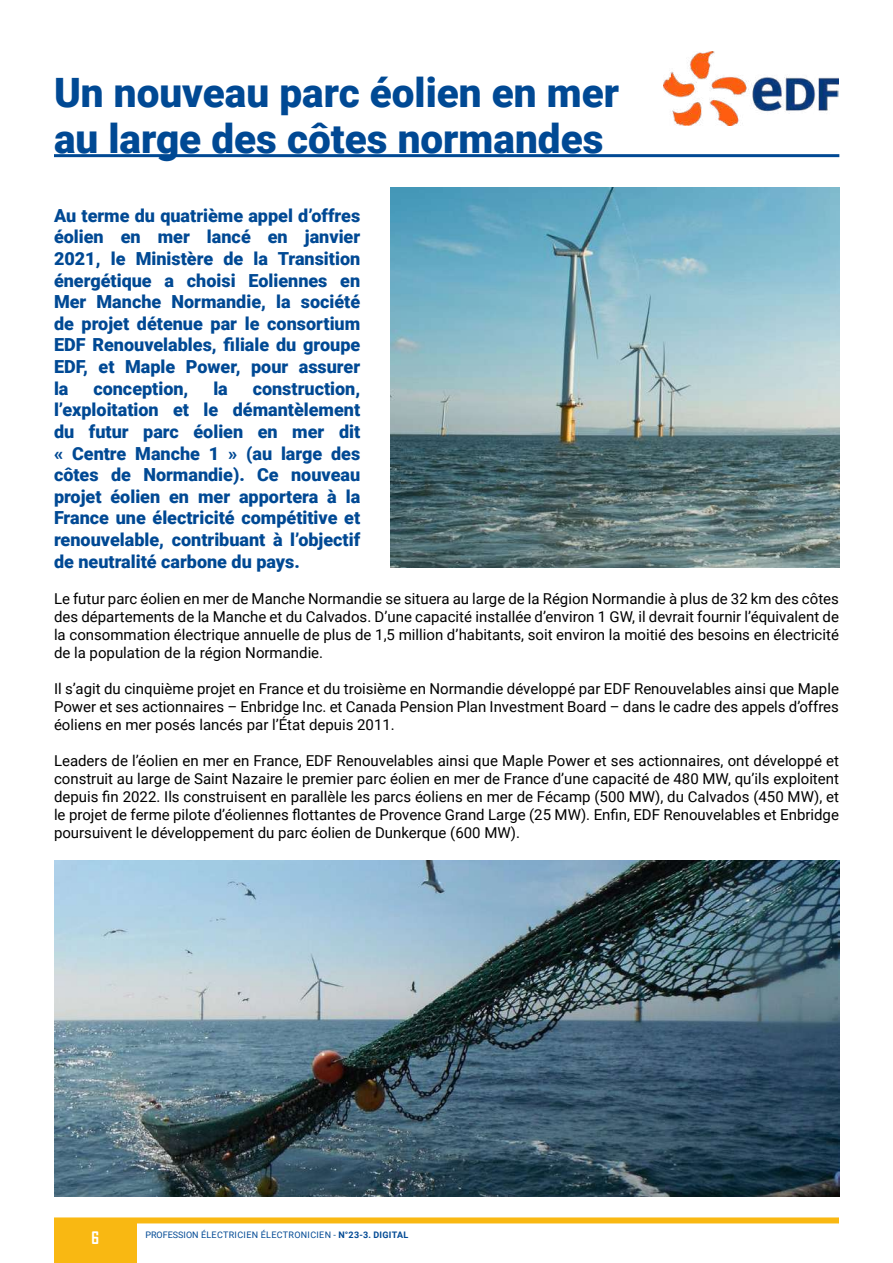
<style>
.page{position:relative;width:893px;height:1263px;background:#fff}
.page>*{position:absolute;margin:0;border:0;box-sizing:border-box;transform-origin:0 0}
.t1{font:900 40.5px/46.5px "Roboto";color:#004994}
.t2{font:900 18px/21.6px "Roboto";color:#004994;text-align:justify}
.t3{font:700 16.5px "Agency FB";color:#fff}
.t4{font:15px/18px "Roboto";color:#000;text-align:justify}
.t5{font:9px "Roboto";letter-spacing:.035em;color:#004994}
.s1{font-weight:700}
</style>
<div class="page">
<div style="left:54px;top:1220px;width:83px;height:43px;background:#f9b812"></div>
<div style="left:54px;top:1217px;width:785px;height:6px;background:#f9b812"></div>
<hr style="left:54px;top:154px;width:785px;height:3px;background:#004994">
<img style="left:664px;top:51px;width:175px;height:75px">
<img style="left:390px;top:187px;width:449px;height:381px">
<img style="left:54px;top:860px;width:785px;height:336px">
<h1 class="t1" style="left:54px;top:68px;width:567px">Un nouveau parc éolien en mer au large des côtes normandes</h1>
<p class="t2" style="left:54px;top:204px;width:308px">Au terme du quatrième appel d’offres éolien en mer lancé en janvier 2021, le Ministère de la Transition énergétique a choisi Eoliennes en Mer Manche Normandie, la société de projet détenue par le consortium EDF Renouvelables, filiale du groupe EDF, et Maple Power, pour assurer la</p>
<p class="t2" style="left:93px;top:377px;width:97px">conception,</p>
<p class="t2" style="left:213px;top:377px;width:16px">la</p>
<p class="t2" style="left:54px;top:377px;width:308px;text-indent:199px">construction, l’exploitation et le démantèlement du futur parc éolien en mer dit « Centre Manche 1 » (au large des côtes de Normandie). Ce nouveau projet éolien en mer apportera à la France une électricité compétitive et renouvelable, contribuant à l’objectif de neutralité carbone du pays.</p>
<p class="t4" style="left:54px;top:589px;width:786px">Le futur parc éolien en mer de Manche Normandie se situera au large de la Région Normandie à plus de 32 km des côtes des départements de la Manche et du Calvados. D’une capacité installée d’environ 1 GW, il devrait fournir l’équivalent de la consommation électrique annuelle de plus de 1,5 million d’habitants, soit environ la moitié des besoins en électricité de la population de la région Normandie.</p>
<p class="t4" style="left:54px;top:679px;width:786px">Il s’agit du cinquième projet en France et du troisième en Normandie développé par EDF Renouvelables ainsi que Maple Power et ses actionnaires – Enbridge Inc. et Canada Pension Plan Investment Board – dans le cadre des appels d’offres éoliens en mer posés lancés par l’État depuis 2011.</p>
<p class="t4" style="left:54px;top:751px;width:786px">Leaders de l’éolien en mer en France, EDF Renouvelables ainsi que Maple Power et ses actionnaires, ont développé et construit au large de Saint Nazaire le premier parc éolien en mer de France d’une capacité de 480 MW, qu’ils exploitent depuis fin 2022. Ils construisent en parallèle les parcs éoliens en mer de Fécamp (500 MW), du Calvados (450 MW), et le projet de ferme pilote d’éoliennes flottantes de Provence Grand Large (25 MW). Enfin, EDF Renouvelables et Enbridge poursuivent le développement du parc éolien de Dunkerque (600 MW).</p>
<p class="t3" style="left:92px;top:1227px;width:9px">6</p>
<p class="t5" style="left:145px;top:1228px;width:264px">PROFESSION ÉLECTRICIEN ÉLECTRONICIEN - <span class="s1">N°23-3. DIGITAL</span></p>
</div>
